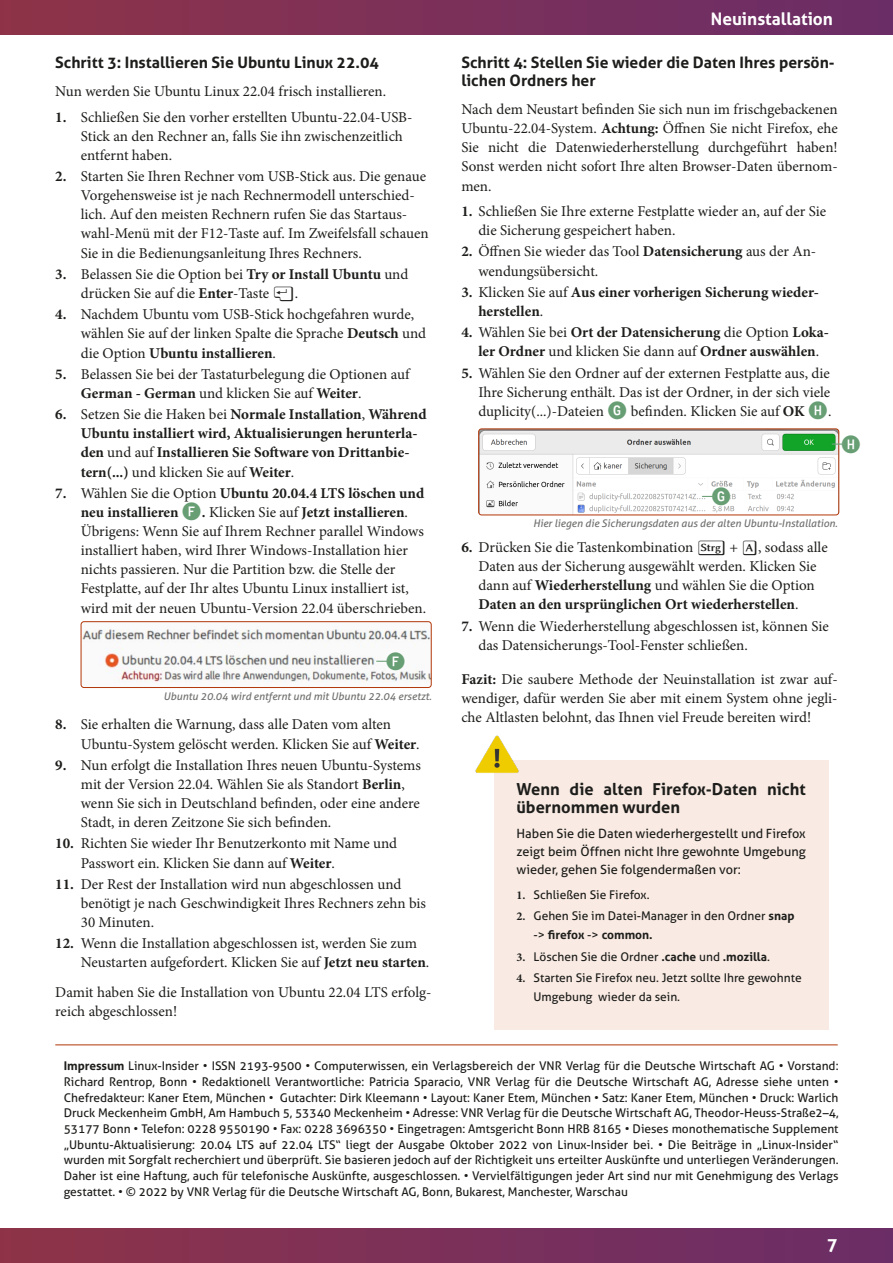
<style>
.page{position:relative;width:893px;height:1263px;background:#fff}
.page>*{position:absolute;margin:0;border:0;box-sizing:border-box;transform-origin:0 0}
.t1{font:700 24px "Fyra Alpha Circle";color:#679e74}
.t2{font:700 18px "Aller";color:#fff}
.t3{font:700 17.25px "Aller";color:#fff}
.t4{font:700 16.5px/18px "Aller";color:#1d1d1b}
.t5{font:700 15.75px/18px "Aller";color:#1d1d1b}
.t6{font:15px/19.2px "Minion Pro";color:#1d1d1b}
.t7{font:700 15px/19.2px "Minion Pro";color:#1d1d1b}
.t8{font:12.75px/18px "Aller";color:#1d1d1b;text-align:justify}
.t9{font:12px/15.8px "Aller";color:#1d1d1b}
.t10{font:italic 10.5px "Aller";color:#70706f}
.s1{font-weight:700}
.s2{font-family:"Lin Biolinum O Kb"}
.s3{font-weight:400}
.s4{font-family:"Fyra Alpha Circle";font-weight:700;font-size:24px;color:#679e74}
.s5{font-family:"Minion Pro";font-weight:700}
</style>
<div class="page">
<div style="left:0;top:1229px;width:893px;height:34px;background:linear-gradient(to right,#8e3349,#6a2d68)"></div>
<div style="left:0;top:0;width:893px;height:34px;background:linear-gradient(to right,#8e3349,#6a2d68)"></div>
<hr style="left:55px;top:1044px;width:783px;height:1px;background:#b13608">
<img style="left:83px;top:629px;width:346px;height:53px">
<div style="left:81px;top:621px;width:350px;height:67px;border:1px solid #b13608;border-radius:3px"></div>
<img style="left:480px;top:429px;width:359px;height:86px">
<div style="left:478px;top:429px;width:361px;height:86px;border:1px solid #b13608;border-radius:3px"></div>
<div style="left:494px;top:760px;width:334px;height:269px;background:#f9ebe3"></div>
<img style="left:475px;top:735px;width:44px;height:38px">
<div style="left:382px;top:647px;width:27px;height:28px;background:#fff"></div>
<svg style="left:376px;top:661px;width:13px;height:1px"></svg>
<svg style="left:707px;top:483px;width:28px;height:27px"></svg>
<svg style="left:702px;top:496px;width:13px;height:1px"></svg>
<div style="left:837px;top:430px;width:27px;height:28px;background:#fff"></div>
<svg style="left:832px;top:443px;width:12px;height:2px"></svg>
<p class="t5" style="left:55px;top:54px;width:325px">Schritt 3: Installieren Sie Ubuntu Linux 22.04</p>
<p class="t6" style="left:55px;top:82px;width:332px">Nun werden Sie Ubuntu Linux 22.04 frisch installieren.</p>
<p class="t6" style="left:81px;top:107px;width:333px;text-indent:-26px"><span class="s1">1.</span> Schließen Sie den vorher erstellten Ubuntu-22.04-USB-<br>Stick an den Rechner an, falls Sie ihn zwischenzeitlich entfernt haben.</p>
<p class="t6" style="left:81px;top:167px;width:349px;text-indent:-26px"><span class="s1">2.</span> Starten Sie Ihren Rechner vom USB-Stick aus. Die genaue Vorgehensweise ist je nach Rechnermodell unterschied&shy;lich. Auf den meisten Rechnern rufen Sie das Startaus&shy;wahl-Menü mit der F12-Taste auf. Im Zweifelsfall schauen Sie in die Bedienungsanleitung Ihres Rechners.</p>
<p class="t6" style="left:81px;top:265px;width:329px;text-indent:-26px"><span class="s1">3.</span> Belassen Sie die Option bei <span class="s1">Try or Install Ubuntu</span> und drücken Sie auf die <span class="s1">Enter</span>-Taste <span class="s2">ENTER</span>.</p>
<p class="t6" style="left:81px;top:305px;width:347px;text-indent:-26px"><span class="s1">4.</span> Nachdem Ubuntu vom USB-Stick hochgefahren wurde, wählen Sie auf der linken Spalte die Sprache <span class="s1">Deutsch</span> und die Option <span class="s1">Ubuntu installieren</span>.</p>
<p class="t6" style="left:81px;top:364px;width:330px;text-indent:-26px"><span class="s1">5.</span> Belassen Sie bei der Tastaturbelegung die Optionen auf<br><span class="s1">German - German</span> und klicken Sie auf <span class="s1">Weiter</span>.</p>
<p class="t7" style="left:81px;top:405px;width:347px;text-indent:-26px">6. <span class="s3">Setzen Sie die Haken bei</span> Normale Installation<span class="s3">,</span> Während Ubuntu installiert wird, Aktualisierungen herunterla&shy;den <span class="s3">und auf</span> Installieren Sie Software von Drittanbie&shy;tern(...) <span class="s3">und klicken Sie auf</span> Weiter<span class="s3">.</span></p>
<p class="t6" style="left:81px;top:483px;width:347px;text-indent:-26px"><span class="s1">7.</span> Wählen Sie die Option <span class="s1">Ubuntu 20.04.4 LTS löschen und neu installieren</span> <span class="s4">f</span><span class="s1">.</span> Klicken Sie auf <span class="s1">Jetzt installieren</span>.<br>Übrigens: Wenn Sie auf Ihrem Rechner parallel Windows installiert haben, wird Ihrer Windows-Installation hier nichts passieren. Nur die Partition bzw. die Stelle der Festplatte, auf der Ihr altes Ubuntu Linux installiert ist, wird mit der neuen Ubuntu-Version 22.04 überschrieben.</p>
<h1 class="t1" style="left:386px;top:647px;width:21px">f</h1>
<p class="t10" style="left:164px;top:690px;width:270px">Ubuntu 20.04 wird entfernt und mit Ubuntu 22.04 ersetzt.</p>
<p class="t6" style="left:81px;top:715px;width:340px;text-indent:-26px"><span class="s1">8.</span> Sie erhalten die Warnung, dass alle Daten vom alten<br>Ubuntu-System gelöscht werden. Klicken Sie auf <span class="s1">Weiter</span>.</p>
<p class="t6" style="left:81px;top:755px;width:342px;text-indent:-26px"><span class="s1">9.</span> Nun erfolgt die Installation Ihres neuen Ubuntu-Systems mit der Version 22.04. Wählen Sie als Standort <span class="s1">Berlin</span>, wenn Sie sich in Deutschland befinden, oder eine andere Stadt, in deren Zeitzone Sie sich befinden.</p>
<p class="t6" style="left:81px;top:834px;width:318px;text-indent:-26px"><span class="s1">10.</span> Richten Sie wieder Ihr Benutzerkonto mit Name und<br>Passwort ein. Klicken Sie dann auf <span class="s1">Weiter</span>.</p>
<p class="t6" style="left:81px;top:874px;width:347px;text-indent:-26px"><span class="s1">11.</span> Der Rest der Installation wird nun abgeschlossen und benötigt je nach Geschwindigkeit Ihres Rechners zehn bis<br>30 Minuten.</p>
<p class="t6" style="left:81px;top:934px;width:350px;text-indent:-26px"><span class="s1">12.</span> Wenn die Installation abgeschlossen ist, werden Sie zum<br>Neustarten aufgefordert. Klicken Sie auf <span class="s1">Jetzt neu starten</span>.</p>
<p class="t6" style="left:55px;top:983px;width:378px">Damit haben Sie die Installation von Ubuntu 22.04 LTS erfolg&shy;reich abgeschlossen!</p>
<p class="t3" style="left:711px;top:8px;width:124px">Neuinstallation</p>
<p class="t5" style="left:461px;top:54px;width:375px">Schritt 4: Stellen Sie wieder die Daten Ihres persön&shy;lichen Ordners her</p>
<p class="t6" style="left:461px;top:100px;width:378px;text-align:justify">Nach dem Neustart befinden Sie sich nun im frischgebackenen Ubuntu-22.04-System. <span class="s1">Achtung:</span> Öffnen Sie nicht Firefox, ehe Sie nicht die Datenwiederherstellung durchgeführt haben!<br>Sonst werden nicht sofort Ihre alten Browser-Daten übernom&shy;men.</p>
<p class="t6" style="left:478px;top:202px;width:349px;text-indent:-17px"><span class="s1">1.</span> Schließen Sie Ihre externe Festplatte wieder an, auf der Sie die Sicherung gespeichert haben.</p>
<p class="t6" style="left:478px;top:242px;width:339px;text-indent:-17px"><span class="s1">2.</span> Öffnen Sie wieder das Tool <span class="s1">Datensicherung</span> aus der An&shy;wendungsübersicht.</p>
<p class="t7" style="left:478px;top:282px;width:342px;text-indent:-17px">3. <span class="s3">Klicken Sie auf</span> Aus einer vorherigen Sicherung wieder&shy;herstellen<span class="s3">.</span></p>
<p class="t7" style="left:461px;top:323px;width:369px;text-align:center">4. <span class="s3">Wählen Sie bei</span> Ort der Datensicherung <span class="s3">die Option</span> Loka&shy;ler Ordner <span class="s3">und klicken Sie dann auf</span> Ordner auswählen<span class="s3">.</span></p>
<p class="t6" style="left:478px;top:363px;width:355px;text-align:justify;text-indent:-17px"><span class="s1">5.</span> Wählen Sie den Ordner auf der externen Festplatte aus, die Ihre Sicherung enthält. Das ist der Ordner, in der sich viele duplicity(...)-Dateien <span class="s4">g</span> befinden. Klicken Sie auf <span class="s1">OK</span> <span class="s4">h</span>.</p>
<h1 class="t1" style="left:711px;top:483px;width:21px">g</h1>
<h1 class="t1" style="left:841px;top:430px;width:21px">h</h1>
<p class="t10" style="left:533px;top:517px;width:306px">Hier liegen die Sicherungsdaten aus der alten Ubuntu-Installation.</p>
<p class="t6" style="left:478px;top:538px;width:351px;text-indent:-17px"><span class="s1">6.</span> Drücken Sie die Tastenkombination <span class="s2">STRG</span> + <span class="s2">A</span>, sodass alle Daten aus der Sicherung ausgewählt werden. Klicken Sie dann auf <span class="s1">Wiederherstellung</span> und wählen Sie die Option <span class="s1">Daten an den ursprünglichen Ort wiederherstellen</span>.</p>
<p class="t6" style="left:478px;top:616px;width:352px;text-indent:-17px"><span class="s1">7.</span> Wenn die Wiederherstellung abgeschlossen ist, können Sie das Datensicherungs-Tool-Fenster schließen.</p>
<p class="t6" style="left:461px;top:669px;width:378px;text-align:justify"><span class="s1">Fazit:</span> Die saubere Methode der Neuinstallation ist zwar auf&shy;wendiger, dafür werden Sie aber mit einem System ohne jegli&shy;che Altlasten belohnt, das Ihnen viel Freude bereiten wird!</p>
<p class="t4" style="left:516px;top:780px;width:291px">Wenn die alten Firefox-Daten nicht übernommen wurden</p>
<p class="t8" style="left:516px;top:824px;width:291px">Haben Sie die Daten wiederhergestellt und Firefox zeigt beim Öffnen nicht Ihre gewohnte Umgebung wieder, gehen Sie folgendermaßen vor:</p>
<p class="t9" style="left:516px;top:887px;width:135px"><span class="s5">1.</span> Schließen Sie Firefox.</p>
<p class="t9" style="left:533px;top:906px;width:262px;line-height:19.2px;text-indent:-17px"><span class="s5">2.</span> Gehen Sie im Datei-Manager in den Ordner <span class="s1">snap </span>-&gt; <span class="s1">firefox</span> -&gt; <span class="s1">common.</span></p>
<p class="t9" style="left:516px;top:948px;width:255px"><span class="s5">3.</span> Löschen Sie die Ordner <span class="s1">.cache</span> und <span class="s1">.mozilla</span>.</p>
<p class="t9" style="left:533px;top:968px;width:270px;line-height:19.2px;text-indent:-17px"><span class="s5">4.</span> Starten Sie Firefox neu. Jetzt sollte Ihre gewohnte<br>Umgebung wieder da sein.</p>
<p class="t9" style="left:64px;top:1058px;width:776px;text-align:justify"><span class="s1">Impressum</span> Linux-Insider • ISSN 2193-9500 • Computerwissen, ein Verlagsbereich der VNR Verlag für die Deutsche Wirtschaft AG • Vorstand:<br>Richard Rentrop, Bonn • Redaktionell Verantwortliche: Patricia Sparacio, VNR Verlag für die Deutsche Wirtschaft AG, Adresse siehe unten • Chefredakteur: Kaner Etem, München • Gutachter: Dirk Kleemann • Layout: Kaner Etem, München • Satz: Kaner Etem, München • Druck: Warlich Druck Meckenheim GmbH, Am Hambuch 5, 53340 Meckenheim • Adresse: VNR Verlag für die Deutsche Wirtschaft AG, Theodor-Heuss-Straße 2–4, 53177 Bonn • Telefon: 0228 9550190 • Fax: 0228 3696350 • Eingetragen: Amtsgericht Bonn HRB 8165 • Dieses monothematische Supplement „Ubuntu-Aktualisierung: 20.04 LTS auf 22.04 LTS“ liegt der Ausgabe Oktober 2022 von Linux-Insider bei. • Die Beiträge in „Linux-Insider“ wurden mit Sorgfalt recherchiert und überprüft. Sie basieren jedoch auf der Richtigkeit uns erteilter Auskünfte und unterliegen Veränderungen.<br>Daher ist eine Haftung, auch für telefonische Auskünfte, ausgeschlossen. • Vervielfältigungen jeder Art sind nur mit Genehmigung des Verlags gestattet. • © 2022 by VNR Verlag für die Deutsche Wirtschaft AG, Bonn, Bukarest, Manchester, Warschau</p>
<p class="t2" style="left:827px;top:1235px;width:12px">7</p>
</div>
